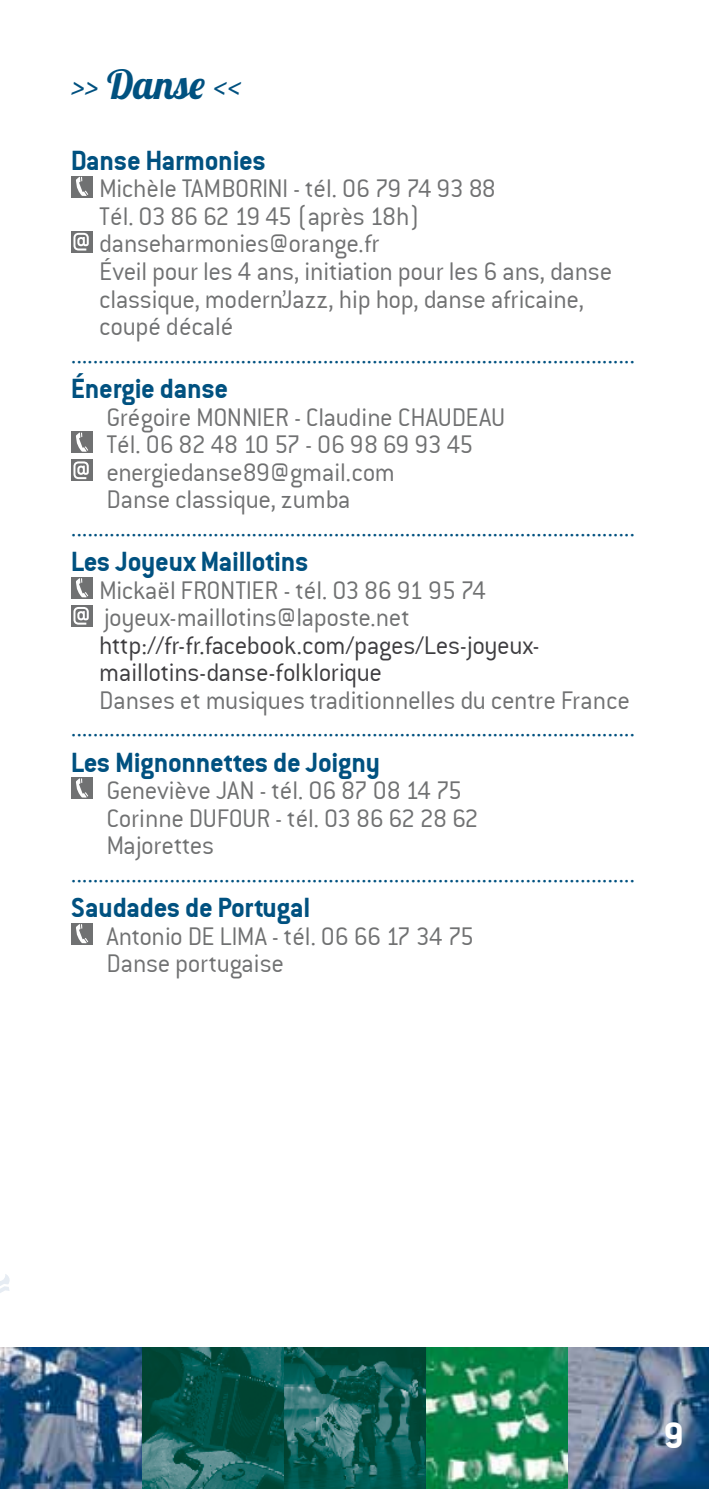
<style>
.page{position:relative;width:709px;height:1489px;background:#fff}
.page>*{position:absolute;margin:0;border:0;box-sizing:border-box;transform-origin:0 0}
.t1{font:40px "Lobster 1.4";letter-spacing:.025em;color:#005180}
.t2{font:40px "Conduit ITCTT Bold";color:#fff}
.t3{font:30px "Conduit ITCTT Bold";letter-spacing:-.01em;color:#005180}
.t4{font:27.5px/27.5px "Conduit ITCTT Light";letter-spacing:-.015em;color:#707172}
.t5{font:27.5px "Conduit ITCTT Light";color:#005180}
.t6{font:27.5px/27.5px "Conduit ITCTT Light";letter-spacing:-.015em;color:#3e3d40}
</style>
<div class="page">
<svg style="left:0;top:1274px;width:10px;height:19px"></svg>
<img style="left:0;top:1347px;width:709px;height:141px">
<div style="left:71px;top:459px;width:21px;height:22px;background:#707172"></div>
<svg style="left:73px;top:461px;width:16px;height:18px"></svg>
<div style="left:71px;top:605px;width:21px;height:21px;background:#707172"></div>
<svg style="left:73px;top:607px;width:16px;height:17px"></svg>
<div style="left:71px;top:176px;width:21px;height:21px;background:#707172"></div>
<svg style="left:76px;top:177px;width:12px;height:19px"></svg>
<div style="left:71px;top:432px;width:21px;height:21px;background:#707172"></div>
<svg style="left:76px;top:432px;width:12px;height:19px"></svg>
<div style="left:71px;top:777px;width:21px;height:21px;background:#707172"></div>
<svg style="left:76px;top:778px;width:12px;height:19px"></svg>
<div style="left:71px;top:577px;width:21px;height:21px;background:#707172"></div>
<svg style="left:76px;top:578px;width:12px;height:19px"></svg>
<svg style="left:71px;top:231px;width:21px;height:21px"></svg>
<svg style="left:73px;top:233px;width:16px;height:17px"></svg>
<div style="left:71px;top:923px;width:21px;height:21px;background:#707172"></div>
<svg style="left:76px;top:924px;width:12px;height:19px"></svg>
<h1 class="t1" style="left:71px;top:59px;width:173px">&gt;&gt; Danse &lt;&lt;</h1>
<p class="t3" style="left:71px;top:142px;width:196px">Danse Harmonies</p>
<p class="t4" style="left:99px;top:174px;width:514px">Michèle TAMBORINI - tél. 06 79 74 93 88<br>Tél. 03 86 62 19 45 (après 18h) danseharmonies@orange.fr<br>Éveil pour les 4 ans, initiation pour les 6 ans, danse classique, modern’Jazz, hip hop, danse africaine, coupé décalé</p>
<p class="t5" style="left:71px;top:337px;width:565px">.......................................................................................................</p>
<p class="t3" style="left:71px;top:370px;width:159px">Énergie danse</p>
<p class="t4" style="left:106px;top:402px;width:400px">Grégoire MONNIER - Claudine CHAUDEAU<br>Tél. 06 82 48 10 57 - 06 98 69 93 45 energiedanse89@gmail.com<br>Danse classique, zumba</p>
<p class="t5" style="left:71px;top:510px;width:565px">.......................................................................................................</p>
<p class="t3" style="left:71px;top:543px;width:239px">Les Joyeux Maillotins</p>
<p class="t4" style="left:99px;top:575px;width:388px">Mickaël FRONTIER - tél. 03 86 91 95 74 joyeux-maillotins@laposte.net</p>
<p class="t6" style="left:99px;top:630px;width:442px">http://fr-fr.facebook.com/pages/Les-joyeux&shy;maillotins-danse-folklorique</p>
<p class="t4" style="left:99px;top:685px;width:532px">Danses et musiques traditionnelles du centre France</p>
<p class="t5" style="left:71px;top:710px;width:565px">.......................................................................................................</p>
<p class="t3" style="left:71px;top:744px;width:311px">Les Mignonnettes de Joigny</p>
<p class="t4" style="left:106px;top:776px;width:374px">Geneviève JAN - tél. 06 87 08 14 75<br>Corinne DUFOUR - tél. 03 86 62 28 62<br>Majorettes</p>
<p class="t5" style="left:71px;top:856px;width:565px">.......................................................................................................</p>
<p class="t3" style="left:71px;top:889px;width:241px">Saudades de Portugal</p>
<p class="t4" style="left:106px;top:921px;width:369px">Antonio DE LIMA - tél. 06 66 17 34 75<br>Danse portugaise</p>
<h1 class="t2" style="left:663px;top:1411px;width:22px">9</h1>
</div>
